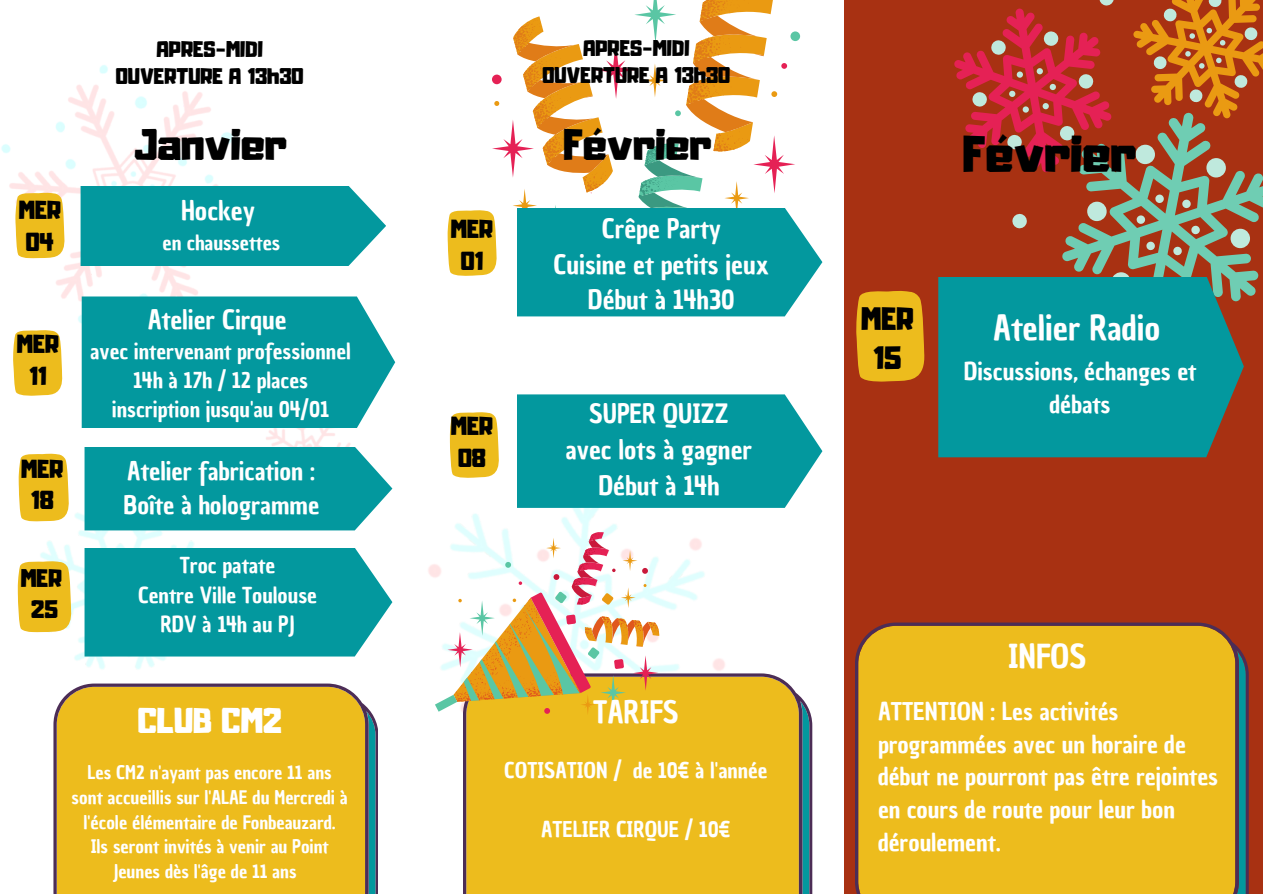
<style>
.page{position:relative;width:1263px;height:894px;background:#fff}
.page>*{position:absolute;margin:0;border:0;box-sizing:border-box;transform-origin:0 0}
.t1{font:45.45px "Adumu";color:#000}
.t2{font:38.85px "Adumu";color:#000}
.t3{font:33.6px "Chau Philomene One";color:#fff}
.t4{font:32.25px "Chau Philomene One";color:#fff}
.t5{font:31.5px "Adumu";color:#fff}
.t6{font:30.15px "Chau Philomene One";color:#fff}
.t7{font:28.5px/39.5px "Adumu";color:#000;text-align:center}
.t8{font:26.25px "Chau Philomene One";color:#fff}
.t9{font:26.1px/35.8px "Chau Philomene One";color:#fff;text-align:center}
.t10{font:25.95px "Chau Philomene One";color:#fff}
.t11{font:24.9px/34px "Chau Philomene One";color:#fff}
.t12{font:24px/33.2px "Chau Philomene One";color:#fff;text-align:center}
.t13{font:23.85px/32.5px "Chau Philomene One";color:#fff}
.t14{font:22.95px/31.7px "Adumu";color:#000;text-align:center}
.t15{font:22.35px/30.9px "Adumu";color:#000;text-align:center}
.t16{font:21.6px/29.2px "Chau Philomene One";color:#fff;text-align:center}
.t17{font:21.45px/29.1px "Chau Philomene One";color:#fff;text-align:center}
.t18{font:21.15px "Chau Philomene One";color:#fff}
.t19{font:20.25px "Chau Philomene One";color:#fff}
.t20{font:19.95px/27px "Adumu";color:#000;text-align:center}
.t21{font:18.15px/24.8px "Chau Philomene One";color:#fff;text-align:center}
</style>
<div class="page">
<img style="left:1px;top:65px;width:726px;height:607px">
<svg style="left:53px;top:683px;width:325px;height:210px;background:#e2b626"></svg>
<div style="left:463px;top:673px;width:349px;height:220px;background:#edbc1d"></div>
<svg style="left:14px;top:190px;width:52px;height:69px;background:#f0c642"></svg>
<svg style="left:12px;top:327px;width:51px;height:69px;background:#efc63f"></svg>
<svg style="left:17px;top:451px;width:53px;height:71px;background:#efc642"></svg>
<svg style="left:446px;top:208px;width:52px;height:68px;background:#efc439"></svg>
<svg style="left:449px;top:409px;width:51px;height:69px;background:#efc63f"></svg>
<div style="left:844px;top:0;width:418px;height:893px;background:#a83112"></div>
<svg style="left:856px;top:291px;width:69px;height:91px;background:#e6af1b"></svg>
<div style="left:81px;top:186px;width:305px;height:80px;background:#03989e"></div>
<div style="left:82px;top:296px;width:313px;height:132px;background:#03989e"></div>
<svg style="left:85px;top:446px;width:307px;height:84px;background:#149fa4"></svg>
<svg style="left:85px;top:547px;width:307px;height:109px;background:#149fa4"></svg>
<svg style="left:16px;top:558px;width:56px;height:75px;background:#eec641"></svg>
<svg style="left:492px;top:63px;width:296px;height:197px"></svg>
<svg style="left:494px;top:63px;width:283px;height:159px"></svg>
<svg style="left:513px;top:0;width:260px;height:192px"></svg>
<svg style="left:517px;top:143px;width:305px;height:173px"></svg>
<div style="left:855px;top:622px;width:394px;height:271px;background:#edbc1d"></div>
<svg style="left:435px;top:530px;width:224px;height:184px"></svg>
<div style="left:517px;top:395px;width:305px;height:112px;background:#03989e"></div>
<svg style="left:967px;top:0;width:296px;height:316px"></svg>
<div style="left:938px;top:277px;width:306px;height:180px;background:#03989e"></div>
<p class="t14" style="left:19px;top:196px;width:44px">MER<br>04</p>
<p class="t14" style="left:17px;top:330px;width:44px">MER<br>11</p>
<p class="t14" style="left:21px;top:455px;width:44px">MER<br>18</p>
<p class="t15" style="left:21px;top:564px;width:43px">MER<br>25</p>
<p class="t20" style="left:116px;top:37px;width:189px">APRES-MIDI<br>OUVERTURE A 13h30</p>
<h2 class="t2" style="left:134px;top:129px;width:155px">Janvier</h2>
<h3 class="t8" style="left:181px;top:192px;width:75px">Hockey</h3>
<p class="t19" style="left:162px;top:229px;width:119px">en chaussettes</p>
<h3 class="t10" style="left:148px;top:302px;width:140px">Atelier Cirque</h3>
<p class="t17" style="left:90px;top:337px;width:262px">avec intervenant professionnel<br>14h à 17h / 12 places inscription jusqu'au 04/01</p>
<h3 class="t11" style="left:123px;top:454px;width:197px">Atelier fabrication :<br>Boîte à hologramme</h3>
<p class="t16" style="left:138px;top:551px;width:181px">Troc patate<br>Centre Ville Toulouse<br>RDV à 14h au PJ</p>
<p class="t14" style="left:451px;top:215px;width:44px">MER<br>01</p>
<p class="t14" style="left:451px;top:412px;width:44px">MER<br>08</p>
<p class="t20" style="left:542px;top:37px;width:189px">APRES-MIDI<br>OUVERTURE A 13h30</p>
<h2 class="t2" style="left:563px;top:129px;width:150px">Février</h2>
<h3 class="t9" style="left:554px;top:210px;width:217px">Crêpe Party<br>Cuisine et petits jeux<br>Début à 14h30</h3>
<h3 class="t9" style="left:565px;top:396px;width:188px">SUPER QUIZZ avec lots à gagner<br>Début à 14h</h3>
<h3 class="t5" style="left:138px;top:707px;width:146px">CLUB CM2</h3>
<h3 class="t6" style="left:593px;top:692px;width:87px">TARIFS</h3>
<p class="t18" style="left:504px;top:756px;width:265px">COTISATION / de 10€ à l'année</p>
<p class="t18" style="left:541px;top:814px;width:191px">ATELIER CIRQUE / 10€</p>
<p class="t21" style="left:72px;top:760px;width:278px">Les CM2 n'ayant pas encore 11 ans sont accueillis sur l'ALAE du Mercredi à l'école élémentaire de Fonbeauzard.<br>Ils seront invités à venir au Point Jeunes dès l'âge de 11 ans</p>
<h1 class="t1" style="left:963px;top:136px;width:175px">Février</h1>
<h3 class="t7" style="left:861px;top:301px;width:54px">MER<br>15</h3>
<h3 class="t3" style="left:993px;top:305px;width:169px">Atelier Radio</h3>
<h3 class="t12" style="left:964px;top:355px;width:234px">Discussions, échanges et débats</h3>
<h3 class="t4" style="left:1008px;top:634px;width:80px">INFOS</h3>
<h3 class="t13" style="left:878px;top:695px;width:342px">ATTENTION : Les activités programmées avec un horaire de début ne pourront pas être rejointes en cours de route pour leur bon déroulement.</h3>
</div>
